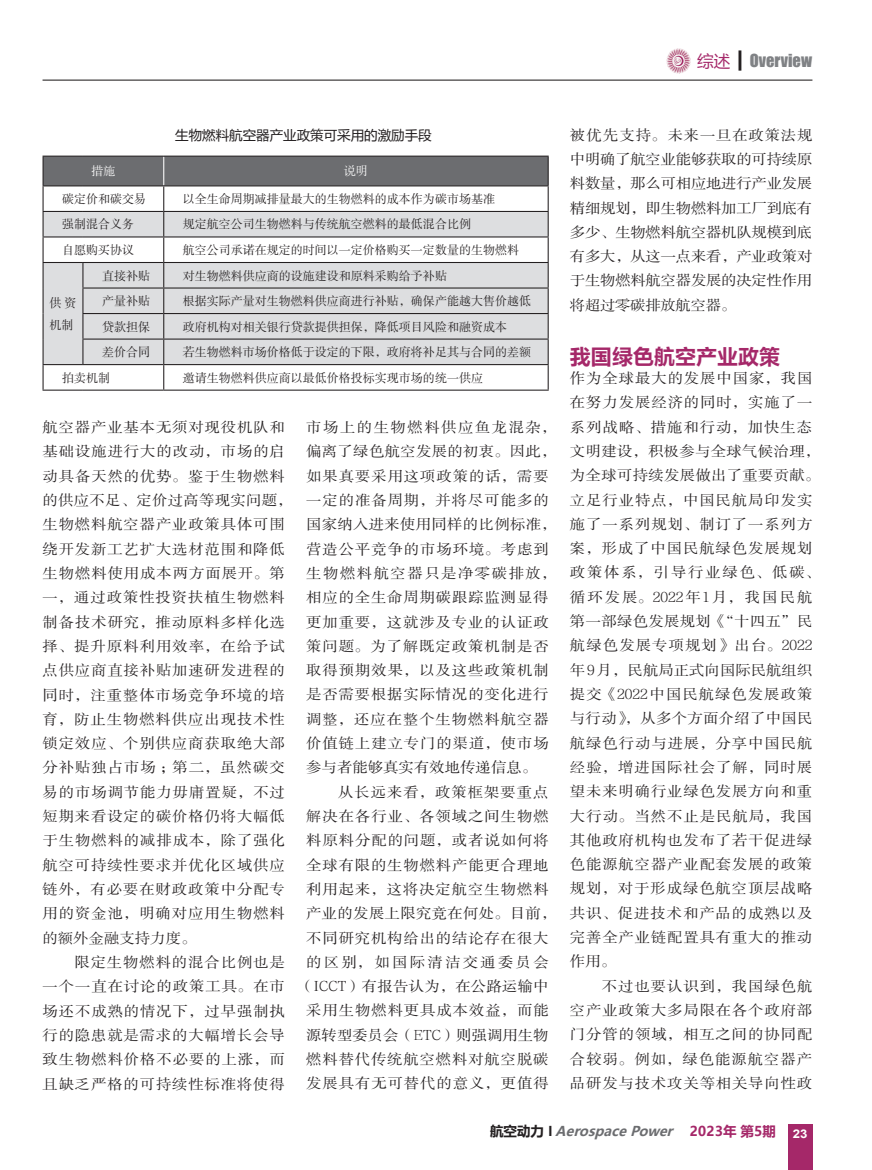
<style>
.page{position:relative;width:872px;height:1170px;background:#fff}
.page>*{position:absolute;margin:0;border:0;box-sizing:border-box;transform-origin:0 0}
.t1{font:21px "FZLTCHJW GB1 0";color:#a52869}
.t2{font:16.5px "Impact";color:#808285}
.t3{font:14.25px/24.3px "FZSSJW GB1 0";letter-spacing:.055em;color:#231f20;scale:1.08 1}
.t4{font:14.25px "FZSSJW GB1 0";letter-spacing:.015em;color:#231f20;scale:1.08 1}
.t5{font:14.25px "FZSSJW GB1 0";color:#231f20;scale:1.08 1}
.t6{font:14.25px "FZSSJW GB1 0";letter-spacing:.02em;color:#231f20;scale:1.08 1}
.t7{font:14.25px "FZSSJW GB1 0";letter-spacing:.145em;color:#231f20;scale:1.08 1}
.t8{font:italic 700 13.5px "Microsoft Ya Hei";color:#6c6d70}
.t9{font:13.5px "Microsoft Ya Hei";color:#231f20}
.t10{font:12px/21.6px "FZSSJW GB1 0";color:#231f20}
.t11{font:12px "FZSSJW GB1 0";color:#fff}
.s1{font-family:"Microsoft Ya Hei";color:#a52869}
.s2{font-family:"Microsoft Ya Hei";color:#231f20}
.s3{font-style:normal;color:#231f20}
.s4{font-style:normal;color:#a52869}
</style>
<div class="page">
<div style="left:787px;top:1124px;width:25px;height:45px;background:#a52869"></div>
<img style="left:666px;top:49px;width:24px;height:24px">
<hr style="left:43px;top:80px;width:769px;height:1px;background:#231f20">
<hr style="left:164px;top:211px;width:385px;height:1px;background:#231f20">
<hr style="left:164px;top:236px;width:385px;height:1px;background:#231f20">
<hr style="left:547px;top:186px;width:2px;height:25px;background:#231f20">
<hr style="left:547px;top:237px;width:2px;height:25px;background:#231f20">
<hr style="left:547px;top:263px;width:2px;height:24px;background:#231f20">
<hr style="left:547px;top:288px;width:2px;height:25px;background:#231f20">
<hr style="left:547px;top:314px;width:2px;height:24px;background:#231f20">
<hr style="left:547px;top:339px;width:2px;height:25px;background:#231f20">
<hr style="left:547px;top:365px;width:2px;height:24px;background:#231f20">
<hr style="left:547px;top:212px;width:2px;height:24px;background:#231f20">
<hr style="left:43px;top:389px;width:40px;height:1px;background:#231f20">
<hr style="left:83px;top:389px;width:81px;height:1px;background:#231f20">
<hr style="left:164px;top:262px;width:385px;height:1px;background:#231f20">
<hr style="left:164px;top:287px;width:385px;height:1px;background:#231f20">
<hr style="left:164px;top:313px;width:385px;height:1px;background:#231f20">
<hr style="left:164px;top:338px;width:385px;height:1px;background:#231f20">
<hr style="left:164px;top:364px;width:385px;height:1px;background:#231f20">
<hr style="left:164px;top:389px;width:385px;height:1px;background:#231f20">
<svg style="left:43px;top:156px;width:505px;height:233px"></svg>
<hr style="left:83px;top:156px;width:81px;height:1px;background:#231f20">
<hr style="left:164px;top:156px;width:385px;height:1px;background:#231f20">
<hr style="left:547px;top:157px;width:2px;height:28px;background:#231f20">
<hr style="left:43px;top:185px;width:40px;height:1px;background:#231f20">
<hr style="left:83px;top:185px;width:81px;height:1px;background:#231f20">
<hr style="left:164px;top:185px;width:385px;height:1px;background:#231f20">
<p class="t2" style="left:697px;top:48px;width:116px"><span class="s1">综述</span> <span class="s2">┃</span> OVERVIEW</p>
<p class="t9" style="left:175px;top:126px;width:258px">生物燃料航空器产业政策可采用的激励手段</p>
<p class="t11" style="left:91px;top:165px;width:25px">措施</p>
<p class="t11" style="left:344px;top:165px;width:25px">说明</p>
<p class="t10" style="left:62px;top:188px;width:85px">碳定价和碳交易</p>
<p class="t10" style="left:183px;top:188px;width:314px">以全生命周期减排量最大的生物燃料的成本作为碳市场基准</p>
<p class="t10" style="left:62px;top:214px;width:73px">强制混合义务</p>
<p class="t10" style="left:183px;top:214px;width:290px">规定航空公司生物燃料与传统航空燃料的最低混合比例</p>
<p class="t10" style="left:62px;top:239px;width:73px">自愿购买协议</p>
<p class="t10" style="left:183px;top:239px;width:338px">航空公司承诺在规定的时间以一定价格购买一定数量的生物燃料</p>
<p class="t10" style="left:102px;top:265px;width:49px">直接补贴</p>
<p class="t10" style="left:183px;top:265px;width:266px">对生物燃料供应商的设施建设和原料采购给予补贴</p>
<p class="t10" style="left:102px;top:290px;width:49px">产量补贴</p>
<p class="t10" style="left:183px;top:290px;width:350px">根据实际产量对生物燃料供应商进行补贴，确保产能越大售价越低</p>
<p class="t10" style="left:102px;top:316px;width:49px">贷款担保</p>
<p class="t10" style="left:183px;top:316px;width:326px">政府机构对相关银行贷款提供担保，降低项目风险和融资成本</p>
<p class="t10" style="left:102px;top:341px;width:49px">差价合同</p>
<p class="t10" style="left:183px;top:341px;width:350px">若生物燃料市场价格低于设定的下限，政府将补足其与合同的差额</p>
<p class="t10" style="left:62px;top:367px;width:49px">拍卖机制</p>
<p class="t10" style="left:183px;top:367px;width:302px">邀请生物燃料供应商以最低价格投标实现市场的统一供应</p>
<p class="t10" style="left:49px;top:292px;width:29px">供资机制</p>
<p class="t3" style="left:43px;top:415px;width:233px">航空器产业基本无须对现役机队和基础设施进行大的改动，市场的启动具备天然的优势。鉴于生物燃料的供应不足、定价过高等现实问题，生物燃料航空器产业政策具体可围绕开发新工艺扩大选材范围和降低生物燃料使用成本两方面展开。第一，通过政策性投资扶植生物燃料制备技术研究，推动原料多样化选择、提升原料利用效率，在给予试点供应商直接补贴加速研发进程的同时，注重整体市场竞争环境的培育，防止生物燃料供应出现技术性锁定效应、个别供应商获取绝大部分补贴独占市场；第二，虽然碳交易的市场调节能力毋庸置疑，不过短期来看设定的碳价格仍将大幅低于生物燃料的减排成本，除了强化航空可持续性要求并优化区域供应链外，有必要在财政政策中分配专用的资金池，明确对应用生物燃料的额外金融支持力度。</p>
<p class="t3" style="left:43px;top:950px;width:226px;text-align:justify;text-indent:32px">限定生物燃料的混合比例也是一个一直在讨论的政策工具。在市场还不成熟的情况下，过早强制执行的隐患就是需求的大幅增长会导致生物燃料价格不必要的上涨，而且缺乏严格的可持续性标准将使得</p>
<p class="t3" style="left:306px;top:415px;width:233px">市场上的生物燃料供应鱼龙混杂，偏离了绿色航空发展的初衷。因此，如果真要采用这项政策的话，需要一定的准备周期，并将尽可能多的国家纳入进来使用同样的比例标准，营造公平竞争的市场环境。考虑到生物燃料航空器只是净零碳排放，相应的全生命周期碳跟踪监测显得更加重要，这就涉及专业的认证政策问题。为了解既定政策机制是否取得预期效果，以及这些政策机制是否需要根据实际情况的变化进行调整，还应在整个生物燃料航空器价值链上建立专门的渠道，使市场参与者能够真实有效地传递信息。</p>
<p class="t3" style="left:338px;top:780px;width:196px">从长远来看，政策框架要重点</p>
<p class="t3" style="left:306px;top:804px;width:226px">解决在各行业、各领域之间生物燃</p>
<p class="t3" style="left:306px;top:828px;width:226px">料原料分配的问题，或者说如何将</p>
<p class="t3" style="left:306px;top:852px;width:226px">全球有限的生物燃料产能更合理地</p>
<p class="t3" style="left:306px;top:877px;width:226px">利用起来，这将决定航空生物燃料</p>
<p class="t6" style="left:306px;top:905px;width:233px">产业的发展上限究竟在何处。目前，</p>
<p class="t3" style="left:306px;top:925px;width:226px">不同研究机构给出的结论存在很大</p>
<p class="t7" style="left:306px;top:954px;width:226px">的区别，如国际清洁交通委员会</p>
<p class="t4" style="left:298px;top:978px;width:233px">（ICCT）有报告认为，在公路运输中</p>
<p class="t3" style="left:306px;top:998px;width:226px">采用生物燃料更具成本效益，而能</p>
<p class="t5" style="left:306px;top:1027px;width:226px">源转型委员会（ETC）则强调用生物</p>
<p class="t3" style="left:306px;top:1047px;width:226px">燃料替代传统航空燃料对航空脱碳</p>
<p class="t3" style="left:306px;top:1071px;width:226px">发展具有无可替代的意义，更值得</p>
<p class="t3" style="left:570px;top:123px;width:226px;text-align:justify">被优先支持。未来一旦在政策法规中明确了航空业能够获取的可持续原料数量，那么可相应地进行产业发展精细规划，即生物燃料加工厂到底有多少、生物燃料航空器机队规模到底有多大，从这一点来看，产业政策对于生物燃料航空器发展的决定性作用将超过零碳排放航空器。</p>
<h1 class="t1" style="left:570px;top:345px;width:212px">我国绿色航空产业政策</h1>
<p class="t3" style="left:570px;top:366px;width:233px">作为全球最大的发展中国家，我国在努力发展经济的同时，实施了一系列战略、措施和行动，加快生态文明建设，积极参与全球气候治理，为全球可持续发展做出了重要贡献。立足行业特点，中国民航局印发实施了一系列规划、制订了一系列方案，形成了中国民航绿色发展规划政策体系，引导行业绿色、低碳、循环发展。2022年1月，我国民航第一部绿色发展规划《“十四五”民航绿色发展专项规划》出台。2022年 9 月，民航局正式向国际民航组织提交《2022中国民航绿色发展政策与行动》，从多个方面介绍了中国民航绿色行动与进展，分享中国民航经验，增进国际社会了解，同时展望未来明确行业绿色发展方向和重大行动。当然不止是民航局，我国其他政府机构也发布了若干促进绿色能源航空器产业配套发展的政策规划，对于形成绿色航空顶层战略共识、促进技术和产品的成熟以及完善全产业链配置具有重大的推动作用。</p>
<p class="t3" style="left:570px;top:973px;width:226px;text-align:justify;text-indent:32px">不过也要认识到，我国绿色航空产业政策大多局限在各个政府部门分管的领域，相互之间的协同配合较弱。例如，绿色能源航空器产品研发与技术攻关等相关导向性政</p>
<p class="t8" style="left:490px;top:1121px;width:319px"><span class="s3">航空动力 I</span> AerospacePower <span class="s4">2 0 2 3 年 第 5 期</span> <sub>2</sub> <sub>3</sub></p>
</div>
